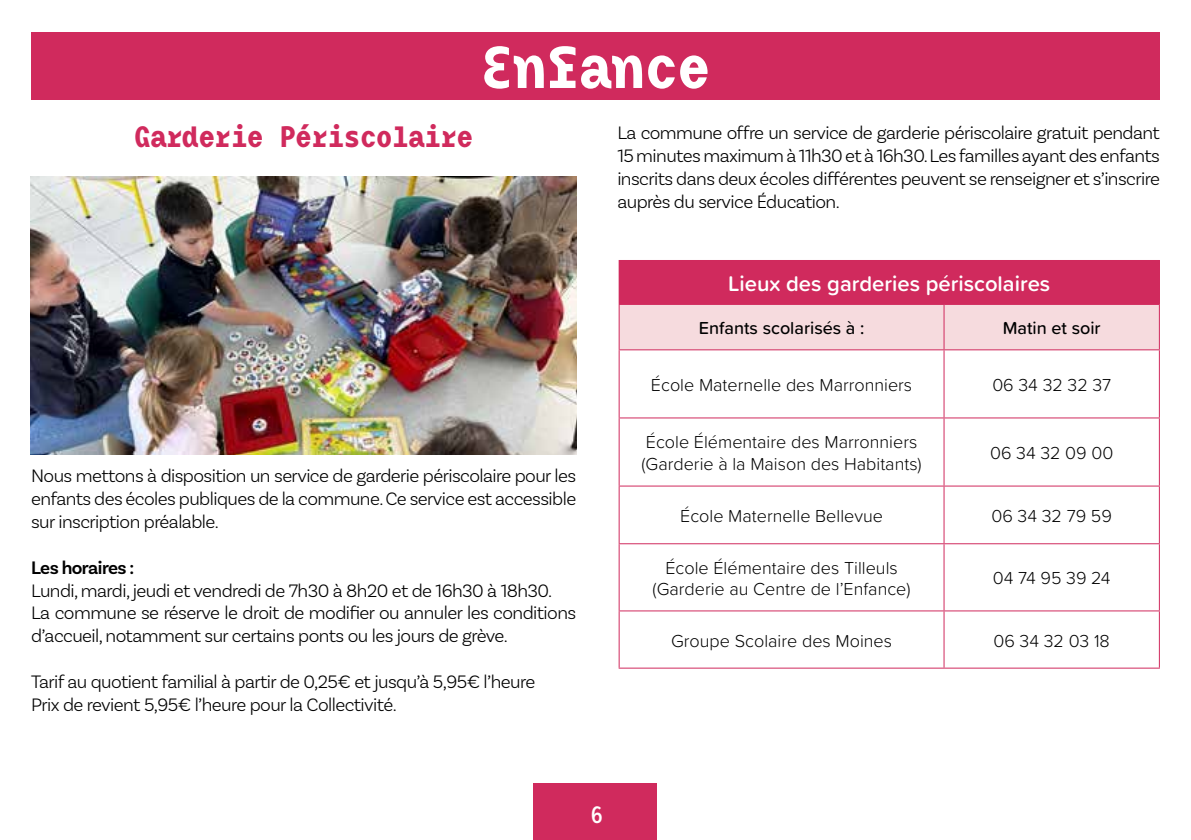
<style>
.page{position:relative;width:1191px;height:840px;background:#fff}
.page>*{position:absolute;margin:0;border:0;box-sizing:border-box;transform-origin:0 0}
.t1{font:700 52px "BC Mikser MB";letter-spacing:-.02em;color:#fff}
.t2{font:700 26px "BC Mikser MB";letter-spacing:-.03em;color:#d02a5d}
.t3{font:700 condensed 24px "Eixample Dip";color:#fff}
.t4{font:600 22px "Proxima Soft";color:#fff}
.t5{font:300 19px/22.8px "Basic Sans";letter-spacing:-.03em;color:#000;text-align:justify}
.t6{font:600 19px "Basic Sans";letter-spacing:-.03em;color:#000}
.t7{font:300 18px/21.6px "Proxima Soft";color:#000}
.t8{font:500 18px "Proxima Soft";color:#000}
</style>
<div class="page">
<div style="left:534px;top:783px;width:123px;height:56px;background:#d02a5d"></div>
<div style="left:31px;top:32px;width:1128px;height:67px;background:#d02a5d"></div>
<div style="left:619px;top:260px;width:540px;height:44px;background:#d02a5d"></div>
<div style="left:619px;top:305px;width:539px;height:44px;background:#f6dbde"></div>
<hr style="left:618px;top:260px;width:326px;height:1px;background:#d02a5d">
<hr style="left:618px;top:261px;width:1px;height:43px;background:#d02a5d">
<hr style="left:618px;top:304px;width:326px;height:1px;background:#d02a5d">
<hr style="left:618px;top:305px;width:1px;height:44px;background:#d02a5d">
<hr style="left:944px;top:304px;width:215px;height:1px;background:#d02a5d">
<hr style="left:943px;top:305px;width:1px;height:44px;background:#d02a5d">
<hr style="left:1158px;top:305px;width:1px;height:44px;background:#d02a5d">
<hr style="left:618px;top:349px;width:326px;height:1px;background:#d02a5d">
<hr style="left:618px;top:350px;width:1px;height:67px;background:#d02a5d">
<hr style="left:944px;top:349px;width:215px;height:1px;background:#d02a5d">
<hr style="left:943px;top:350px;width:1px;height:67px;background:#d02a5d">
<hr style="left:1158px;top:350px;width:1px;height:67px;background:#d02a5d">
<hr style="left:618px;top:417px;width:326px;height:1px;background:#d02a5d">
<hr style="left:618px;top:418px;width:1px;height:67px;background:#d02a5d">
<hr style="left:944px;top:417px;width:215px;height:1px;background:#d02a5d">
<hr style="left:943px;top:418px;width:1px;height:67px;background:#d02a5d">
<hr style="left:1158px;top:418px;width:1px;height:67px;background:#d02a5d">
<hr style="left:618px;top:485px;width:326px;height:1px;background:#d02a5d">
<hr style="left:618px;top:486px;width:1px;height:57px;background:#d02a5d">
<hr style="left:944px;top:485px;width:215px;height:1px;background:#d02a5d">
<hr style="left:943px;top:486px;width:1px;height:57px;background:#d02a5d">
<hr style="left:1158px;top:486px;width:1px;height:57px;background:#d02a5d">
<hr style="left:618px;top:543px;width:326px;height:1px;background:#d02a5d">
<hr style="left:618px;top:544px;width:1px;height:66px;background:#d02a5d">
<hr style="left:944px;top:543px;width:215px;height:1px;background:#d02a5d">
<hr style="left:943px;top:544px;width:1px;height:66px;background:#d02a5d">
<hr style="left:1158px;top:544px;width:1px;height:66px;background:#d02a5d">
<hr style="left:618px;top:610px;width:326px;height:1px;background:#d02a5d">
<hr style="left:618px;top:611px;width:1px;height:56px;background:#d02a5d">
<hr style="left:944px;top:610px;width:215px;height:1px;background:#d02a5d">
<hr style="left:943px;top:611px;width:1px;height:56px;background:#d02a5d">
<hr style="left:1158px;top:611px;width:1px;height:56px;background:#d02a5d">
<hr style="left:618px;top:667px;width:326px;height:1px;background:#d02a5d">
<hr style="left:944px;top:667px;width:215px;height:1px;background:#d02a5d">
<img style="left:31px;top:176px;width:545px;height:278px">
<h1 class="t1" style="left:480px;top:30px;width:232px">Enfance</h1>
<h2 class="t2" style="left:134px;top:118px;width:341px">Garderie Périscolaire</h2>
<p class="t5" style="left:617px;top:121px;width:544px">La commune offre un service de garderie périscolaire gratuit pendant 15 minutes maximum à 11h30 et à 16h30. Les familles ayant des enfants inscrits dans deux écoles différentes peuvent se renseigner et s’inscrire auprès du service Éducation.</p>
<p class="t4" style="left:728px;top:267px;width:324px">Lieux des garderies périscolaires</p>
<p class="t8" style="left:698px;top:314px;width:167px">Enfants scolarisés à :</p>
<p class="t8" style="left:1002px;top:314px;width:100px">Matin et soir</p>
<p class="t7" style="left:651px;top:373px;width:263px">École Maternelle des Marronniers</p>
<p class="t7" style="left:992px;top:373px;width:120px">06 34 32 32 37</p>
<p class="t5" style="left:31px;top:464px;width:546px">Nous mettons à disposition un service de garderie périscolaire pour les enfants des écoles publiques de la commune. Ce service est accessible sur inscription préalable.</p>
<p class="t6" style="left:31px;top:555px;width:105px">Les horaires :</p>
<p class="t5" style="left:31px;top:578px;width:546px;text-align:left">Lundi, mardi, jeudi et vendredi de 7h30 à 8h20 et de 16h30 à 18h30.<br>La commune se réserve le droit de modifier ou annuler les conditions d’accueil, notamment sur certains ponts ou les jours de grève.</p>
<p class="t5" style="left:31px;top:669px;width:505px">Tarif au quotient familial à partir de 0,25€ et jusqu’à 5,95€ l’heure<br>Prix de revient 5,95€ l’heure pour la Collectivité.</p>
<p class="t3" style="left:591px;top:798px;width:13px">6</p>
<p class="t7" style="left:641px;top:430px;width:282px">École Élémentaire des Marronniers (Garderie à la Maison des Habitants)</p>
<p class="t7" style="left:990px;top:441px;width:125px">06 34 32 09 00</p>
<p class="t7" style="left:680px;top:504px;width:204px">École Maternelle Bellevue</p>
<p class="t7" style="left:991px;top:504px;width:122px">06 34 32 79 59</p>
<p class="t7" style="left:652px;top:555px;width:259px;text-align:center">École Élémentaire des Tilleuls (Garderie au Centre de l’Enfance)</p>
<p class="t7" style="left:993px;top:566px;width:119px">04 74 95 39 24</p>
<p class="t7" style="left:671px;top:628px;width:222px">Groupe Scolaire des Moines</p>
<p class="t7" style="left:993px;top:628px;width:118px">06 34 32 03 18</p>
</div>
